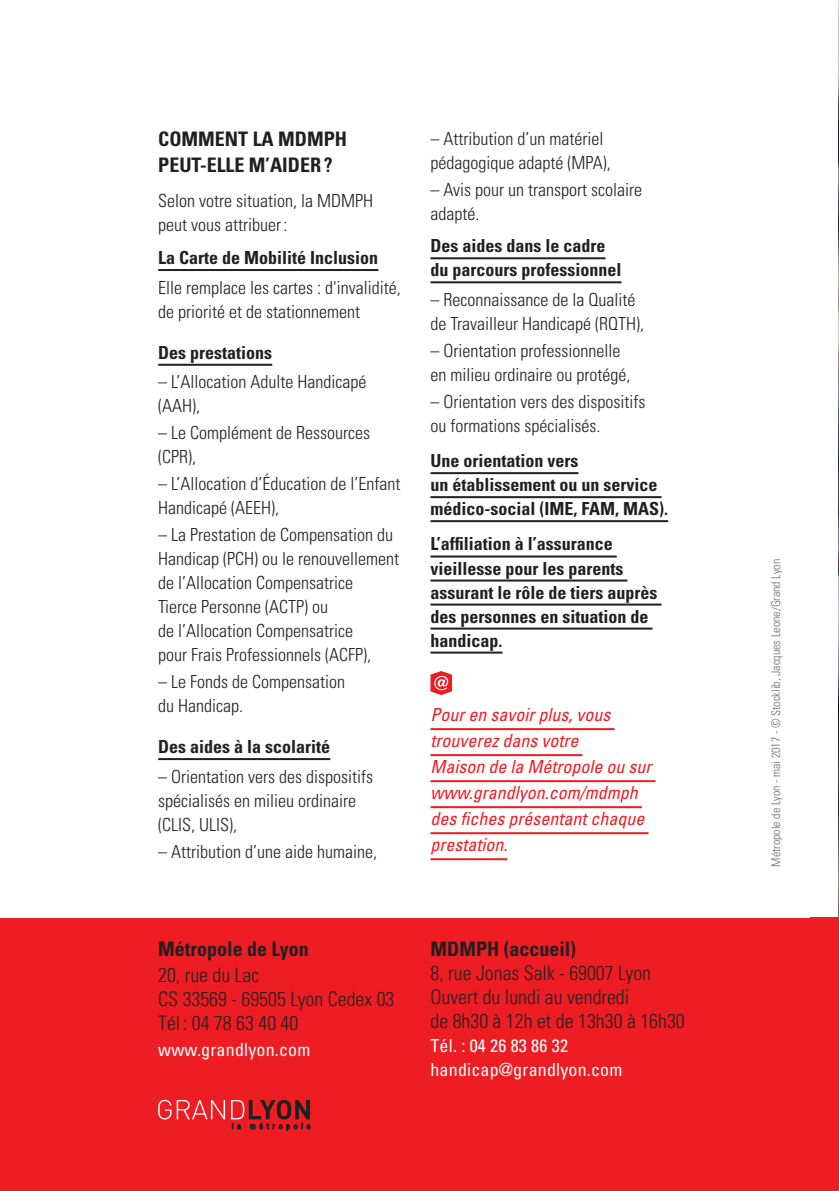
<style>
.page{position:relative;width:839px;height:1191px;background:#fff}
.page>*{position:absolute;margin:0;border:0;box-sizing:border-box;transform-origin:0 0}
.t1{font:300 condensed 20px/24px "Univers";color:#231f20}
.t2{font:700 condensed 20px/26px "Univers";color:#231f20}
.t3{font:300 condensed 18px/24px "Univers";color:#231f20}
.t4{font:700 condensed 18px/24px "Univers";color:#231f20}
.t5{font:italic condensed 18px/26px "Univers";color:#ee1d23}
.t6{font:condensed 18px/24px "Univers";letter-spacing:.01em;color:#fff}
.t7{font:300 condensed 12px "Univers";color:#6c6d70}
</style>
<div class="page">
<img style="left:838px;top:1px;width:1px;height:1187px">
<div style="left:0;top:917px;width:838px;height:273px;background:#ee1d23"></div>
<hr style="left:838px;top:785px;width:1px;height:66px;background:#ee1d23">
<hr style="left:838px;top:653px;width:1px;height:66px;background:#ee1d23">
<div style="left:810px;top:917px;width:29px;height:136px;background:#ee1d23"></div>
<hr style="left:158px;top:269px;width:220px;height:2px;background:#231f20">
<hr style="left:158px;top:364px;width:114px;height:2px;background:#231f20">
<hr style="left:158px;top:758px;width:172px;height:2px;background:#231f20">
<hr style="left:430px;top:257px;width:175px;height:2px;background:#231f20">
<hr style="left:430px;top:281px;width:191px;height:2px;background:#231f20">
<hr style="left:430px;top:472px;width:148px;height:2px;background:#231f20">
<hr style="left:430px;top:496px;width:231px;height:2px;background:#231f20">
<hr style="left:430px;top:520px;width:238px;height:2px;background:#231f20">
<hr style="left:430px;top:555px;width:186px;height:2px;background:#231f20">
<hr style="left:430px;top:579px;width:197px;height:2px;background:#231f20">
<hr style="left:430px;top:603px;width:231px;height:2px;background:#231f20">
<hr style="left:430px;top:627px;width:222px;height:2px;background:#231f20">
<hr style="left:430px;top:651px;width:72px;height:2px;background:#231f20">
<hr style="left:430px;top:728px;width:184px;height:2px;background:#ee1d23">
<hr style="left:430px;top:754px;width:152px;height:2px;background:#ee1d23">
<hr style="left:430px;top:780px;width:225px;height:2px;background:#ee1d23">
<hr style="left:430px;top:806px;width:212px;height:2px;background:#ee1d23">
<hr style="left:430px;top:832px;width:218px;height:2px;background:#ee1d23">
<hr style="left:430px;top:858px;width:77px;height:2px;background:#ee1d23">
<svg style="left:430px;top:671px;width:22px;height:24px"></svg>
<svg style="left:158px;top:1099px;width:13px;height:20px"></svg>
<svg style="left:177px;top:1100px;width:48px;height:19px"></svg>
<svg style="left:231px;top:1099px;width:79px;height:31px"></svg>
<p class="t2" style="left:158px;top:126px;width:190px">COMMENT LA MDMPH<br>PEUT-ELLE M’AIDER?</p>
<p class="t3" style="left:158px;top:189px;width:216px">Selon votre situation, la MDMPH peut vous attribuer:</p>
<p class="t4" style="left:158px;top:245px;width:221px">La Carte de Mobilité Inclusion</p>
<p class="t3" style="left:158px;top:275px;width:244px">Elle remplace les cartes : d'invalidité, de priorité et de stationnement</p>
<p class="t4" style="left:158px;top:340px;width:115px">Des prestations</p>
<p class="t3" style="left:158px;top:370px;width:210px">– L’Allocation Adulte Handicapé (AAH),</p>
<p class="t3" style="left:158px;top:421px;width:213px">– Le Complément de Ressources (CPR),</p>
<p class="t3" style="left:158px;top:471px;width:244px">– L’Allocation d’Éducation de l’Enfant<br>Handicapé (AEEH),</p>
<p class="t3" style="left:158px;top:522px;width:242px">– La Prestation de Compensation du<br>Handicap (PCH) ou le renouvellement de l’Allocation Compensatrice<br>Tierce Personne (ACTP) ou<br>de l’Allocation Compensatrice<br>pour Frais Professionnels (ACFP),</p>
<p class="t3" style="left:158px;top:669px;width:188px">– Le Fonds de Compensation du Handicap.</p>
<p class="t4" style="left:158px;top:734px;width:173px">Des aides à la scolarité</p>
<p class="t3" style="left:158px;top:764px;width:216px">– Orientation vers des dispositifs spécialisés en milieu ordinaire (CLIS, ULIS),</p>
<p class="t3" style="left:158px;top:839px;width:220px">– Attribution d’une aide humaine,</p>
<p class="t3" style="left:430px;top:126px;width:182px">– Attribution d’un matériel pédagogique adapté (MPA),</p>
<p class="t3" style="left:430px;top:177px;width:213px">– Avis pour un transport scolaire adapté.</p>
<p class="t4" style="left:430px;top:233px;width:192px">Des aides dans le cadre du parcours professionnel</p>
<p class="t3" style="left:430px;top:287px;width:215px">– Reconnaissance de la Qualité de Travailleur Handicapé (RQTH),</p>
<p class="t3" style="left:430px;top:338px;width:201px">– Orientation professionnelle en milieu ordinaire ou protégé,</p>
<p class="t3" style="left:430px;top:389px;width:216px">– Orientation vers des dispositifs ou formations spécialisés.</p>
<p class="t4" style="left:430px;top:448px;width:239px">Une orientation vers<br>un établissement ou un service médico-social (IME, FAM, MAS).</p>
<p class="t4" style="left:430px;top:531px;width:228px">L’affiliation à l’assurance vieillesse pour les parents assurant le rôle de tiers auprès des personnes en situation de handicap.</p>
<p class="t5" style="left:430px;top:701px;width:222px">Pour en savoir plus, vous trouverez dans votre<br>Maison de la Métropole ou sur www.grandlyon.com/mdmph des fiches présentant chaque prestation.</p>
<p class="t2" style="left:158px;top:935px;width:152px">Métropole de Lyon</p>
<p class="t1" style="left:158px;top:963px;width:238px">20, rue du Lac<br>CS 33569 - 69505 Lyon Cedex 03<br>Tél : 04 78 63 40 40</p>
<p class="t6" style="left:158px;top:1037px;width:154px">www.grandlyon.com</p>
<p class="t2" style="left:430px;top:935px;width:147px">MDMPH (accueil)</p>
<p class="t1" style="left:430px;top:961px;width:256px">8, rue Jonas Salk - 69007 Lyon<br>Ouvert du lundi au vendredi<br>de 8h30 à 12h et de 13h30 à 16h30</p>
<p class="t6" style="left:430px;top:1033px;width:193px">Tél. : 04 26 83 86 32 handicap@grandlyon.com</p>
<p class="t7" style="left:769px;top:866px;width:309px;rotate:-90deg">Métropole de Lyon - mai 2017 - © Stocklib, Jacques Leone/Grand Lyon</p>
</div>
